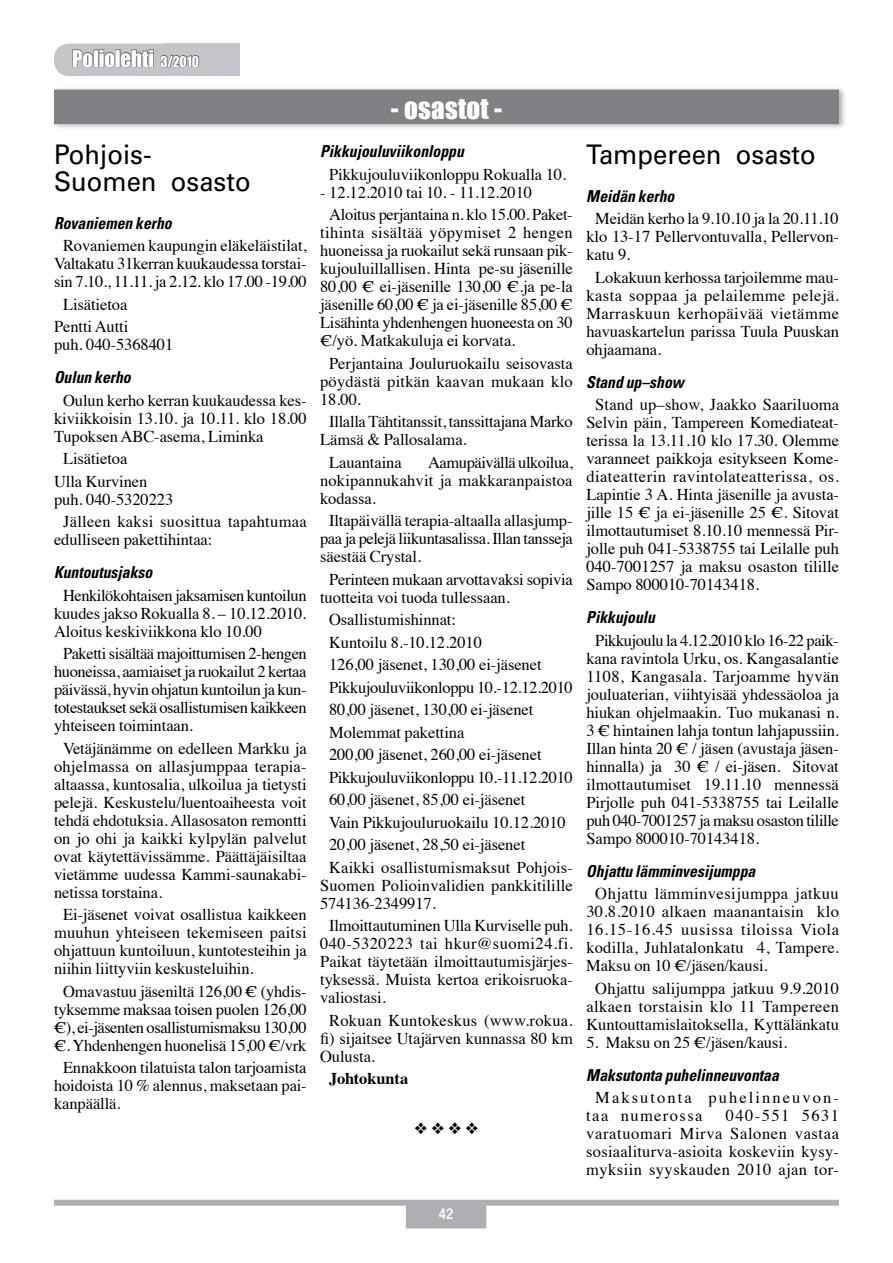
<style>
.page{position:relative;width:893px;height:1263px;background:#fff}
.page>*{position:absolute;margin:0;border:0;box-sizing:border-box;transform-origin:0 0}
.t1{font:27px/27px "Univers";color:#000;scale:.95 1}
.t2{font:27px "Impact";letter-spacing:.01em;color:#fff}
.t3{font:21px "Impact";letter-spacing:-.005em;color:#fff}
.t4{font:16.5px/18px "Times";letter-spacing:-.005em;color:#000;text-align:justify}
.t5{font:italic 700 condensed 16.5px "Univers";color:#000;scale:.95 1}
.t6{font:16.5px/22.5px "Times";letter-spacing:.02em;color:#000}
.t7{font:16.5px/18px "Times";letter-spacing:.125em;color:#000}
.t8{font:700 16.5px "Times";letter-spacing:-.01em;color:#000}
.t9{font:16.5px "Zapf Dingbats";color:#000}
.t10{font:500 condensed 15px "Helvetica Neue";color:#fff}
.s1{font-size:13.5px}
</style>
<div class="page">
<div style="left:164px;top:44px;width:76px;height:32px;background:#c3c5c8"></div>
<div style="left:54px;top:43px;width:155px;height:33px;background:#c3c5c8;border-radius:15px"></div>
<div style="left:54px;top:1200px;width:785px;height:6px;background:#aeafb2"></div>
<div style="left:406px;top:1204px;width:80px;height:24px;background:#aeafb2"></div>
<svg style="left:72px;top:49px;width:21px;height:19px"></svg>
<div style="left:93px;top:50px;width:5px;height:17px;border:1px solid #504f53"></div>
<svg style="left:99px;top:49px;width:55px;height:19px"></svg>
<div style="left:149px;top:53px;width:5px;height:14px;border:1px solid #504f53"></div>
<svg style="left:160px;top:55px;width:39px;height:13px"></svg>
<div style="left:52px;top:86px;width:795px;height:45px;background:#000;opacity:.3"></div>
<div style="left:54px;top:90px;width:785px;height:34px;background:#818084"></div>
<p class="t3" style="left:72px;top:42px;width:129px">Poliolehti <span class="s1">3/2010</span></p>
<h1 class="t1" style="left:54px;top:141px;width:209px">Pohjois-<br>Suomen osasto</h1>
<p class="t5" style="left:54px;top:213px;width:125px">Rovaniemen kerho</p>
<p class="t4" style="left:54px;top:235px;width:254px;text-align:center">Rovaniemen kaupungin eläkeläistilat,<br>Valtakatu 31kerran kuukaudessa torstai&shy;sin 7.10., 11.11. ja 2.12. klo 17.00 -19.00</p>
<p class="t4" style="left:54px;top:292px;width:76px;line-height:22.5px;text-align:center">Lisätietoa<br>Pentti Autti</p>
<p class="t4" style="left:54px;top:334px;width:121px">puh. 040-5368401</p>
<p class="t5" style="left:54px;top:367px;width:82px">Oulun kerho</p>
<p class="t4" style="left:54px;top:390px;width:254px;text-indent:9px">Oulun kerho kerran kuukaudessa kes&shy;kiviikkoisin 13.10. ja 10.11. klo 18.00<br>Tupoksen ABC-asema, Liminka</p>
<p class="t4" style="left:54px;top:446px;width:95px;line-height:22.5px;text-indent:9px">Lisätietoa<br>Ulla Kurvinen</p>
<p class="t6" style="left:63px;top:487px;width:245px;text-indent:-9px">puh. 040-5320223<br>Jälleen kaksi suosittua tapahtumaa</p>
<p class="t4" style="left:54px;top:529px;width:160px">edulliseen pakettihintaa:</p>
<p class="t5" style="left:54px;top:562px;width:105px">Kuntoutusjakso</p>
<p class="t4" style="left:54px;top:585px;width:254px;text-indent:9px">Henkilökohtaisen jaksamisen kuntoilun kuudes jakso Rokualla 8. – 10.12.2010.<br>Aloitus keskiviikkona klo 10.00</p>
<p class="t4" style="left:54px;top:643px;width:254px;text-indent:9px">Paketti sisältää majoittumisen 2-hengen huoneissa, aamiaiset ja ruokailut 2 kertaa päivässä, hyvin ohjatun kuntoilun ja kun&shy;totestaukset sekä osallistumisen kaikkeen yhteiseen toimintaan.</p>
<p class="t4" style="left:54px;top:738px;width:254px;text-indent:9px">Vetäjänämme on edelleen Markku ja ohjelmassa on allasjumppaa terapia&shy;altaassa, kuntosalia, ulkoilua ja tietysti pelejä. Keskustelu/luentoaiheesta voit tehdä ehdotuksia. Allasosaton remontti on jo ohi ja kaikki kylpylän palvelut ovat käytettävissämme. Päättäjäisiltaa vietämme uudessa Kammi-saunakabi&shy;netissa torstaina.</p>
<p class="t4" style="left:54px;top:904px;width:254px;text-indent:9px">Ei-jäsenet voivat osallistua kaikkeen muuhun yhteiseen tekemiseen paitsi ohjattuun kuntoiluun, kuntotesteihin ja niihin liittyviin keskusteluihin.</p>
<p class="t4" style="left:54px;top:981px;width:254px;text-align:center">Omavastuu jäseniltä 126,00 € (yhdis&shy;tyksemme maksaa toisen puolen 126,00 €), ei-jäsenten osallistumismaksu 130,00 €. Yhdenhengen huonelisä 15,00 €/vrk</p>
<p class="t4" style="left:54px;top:1057px;width:254px;text-indent:9px">Ennakkoon tilatuista talon tarjoamista hoidoista 10 % alennus, maksetaan pai&shy;kanpäällä.</p>
<h1 class="t2" style="left:391px;top:87px;width:113px">- osastot -</h1>
<p class="t5" style="left:320px;top:141px;width:153px">Pikkujouluviikonloppu</p>
<p class="t4" style="left:329px;top:164px;width:239px">Pikkujouluviikonloppu Rokualla 10.</p>
<p class="t4" style="left:329px;top:179px;width:245px;line-height:22.5px;text-indent:-9px">- 12.12.2010 tai 10. - 11.12.2010<br>Aloitus perjantaina n. klo 15.00. Paket-</p>
<p class="t4" style="left:320px;top:222px;width:254px">tihinta sisältää yöpymiset 2 hengen huoneissa ja ruokailut sekä runsaan pik&shy;kujouluillallisen. Hinta pe-su jäsenille 80,00 € ei-jäsenille 130,00 €.ja pe-la jäsenille 60,00 € ja ei-jäsenille 85,00 € Lisähinta yhdenhengen huoneesta on 30 €/yö. Matkakuluja ei korvata.</p>
<p class="t4" style="left:320px;top:353px;width:254px;text-indent:9px">Perjantaina Jouluruokailu seisovasta pöydästä pitkän kaavan mukaan klo 18.00.</p>
<p class="t4" style="left:320px;top:411px;width:254px;text-indent:9px">Illalla Tähtitanssit, tanssittajana Marko<br>Lämsä &amp; Pallosalama.</p>
<p class="t4" style="left:329px;top:452px;width:74px">Lauantaina</p>
<p class="t4" style="left:320px;top:452px;width:254px;text-indent:108px">Aamupäivällä ulkoilua, nokipannukahvit ja makkaranpaistoa kodassa.</p>
<p class="t4" style="left:320px;top:510px;width:254px;text-indent:9px">Iltapäivällä terapia-altaalla allasjump&shy;paa ja pelejä liikuntasalissa. Illan tansseja säestää Crystal.</p>
<p class="t4" style="left:320px;top:569px;width:254px;text-indent:9px">Perinteen mukaan arvottavaksi sopivia tuotteita voi tuoda tullessaan.</p>
<p class="t4" style="left:329px;top:607px;width:245px;line-height:22.5px;text-align:left">Osallistumishinnat:<br>Kuntoilu 8.-10.12.2010<br>126,00 jäsenet, 130,00 ei-jäsenet Pikkujouluviikonloppu 10.-12.12.2010<br>80,00 jäsenet, 130,00 ei-jäsenet Molemmat pakettina<br>200,00 jäsenet, 260,00 ei-jäsenet Pikkujouluviikonloppu 10.-11.12.2010<br>60,00 jäsenet, 85,00 ei-jäsenet<br>Vain Pikkujouluruokailu 10.12.2010<br>20,00 jäsenet, 28,50 ei-jäsenet Kaikki osallistumismaksut Pohjois-</p>
<p class="t4" style="left:320px;top:875px;width:254px">Suomen Polioinvalidien pankkitilille<br>574136-2349917.</p>
<p class="t4" style="left:320px;top:915px;width:254px;text-indent:9px">Ilmoittautuminen Ulla Kurviselle puh.<br>040-5320223 tai hkur@suomi24.fi.<br>Paikat täytetään ilmoittautumisjärjes&shy;tyksessä. Muista kertoa erikoisruoka&shy;valiostasi.</p>
<p class="t4" style="left:320px;top:1010px;width:254px;text-indent:9px">Rokuan Kuntokeskus (www.rokua. fi) sijaitsee Utajärven kunnassa 80 km Oulusta.</p>
<p class="t8" style="left:329px;top:1063px;width:81px">Johtokunta</p>
<p class="t9" style="left:415px;top:1120px;width:65px">❖ ❖ ❖ ❖</p>
<p class="t10" style="left:439px;top:1205px;width:16px">42</p>
<h1 class="t1" style="left:586px;top:141px;width:243px">Tampereen osasto</h1>
<p class="t5" style="left:586px;top:186px;width:94px">Meidän kerho</p>
<p class="t4" style="left:586px;top:208px;width:254px;text-indent:9px">Meidän kerho la 9.10.10 ja la 20.11.10 klo 13-17 Pellervontuvalla, Pellervon&shy;katu 9.</p>
<p class="t4" style="left:586px;top:267px;width:254px;text-indent:9px">Lokakuun kerhossa tarjoilemme mau&shy;kasta soppaa ja pelailemme pelejä.<br>Marraskuun kerhopäivää vietämme havuaskartelun parissa Tuula Puuskan ohjaamana.</p>
<p class="t5" style="left:586px;top:372px;width:104px">Stand up–show</p>
<p class="t4" style="left:586px;top:394px;width:254px;text-indent:9px">Stand up–show, Jaakko Saariluoma Selvin päin, Tampereen Komediateat&shy;terissa la 13.11.10 klo 17.30. Olemme varanneet paikkoja esitykseen Kome&shy;diateatterin ravintolateatterissa, os.<br>Lapintie 3 A. Hinta jäsenille ja avusta&shy;jille 15 € ja ei-jäsenille 25 €. Sitovat ilmottautumiset 8.10.10 mennessä Pir&shy;jolle puh 041-5338755 tai Leilalle puh 040-7001257 ja maksu osaston tilille Sampo 800010-70143418.</p>
<p class="t5" style="left:586px;top:607px;width:74px">Pikkujoulu</p>
<p class="t4" style="left:586px;top:630px;width:254px;text-indent:9px">Pikkujoulu la 4.12.2010 klo 16-22 paik&shy;kana ravintola Urku, os. Kangasalantie 1108, Kangasala. Tarjoamme hyvän jouluaterian, viihtyisää yhdessäoloa ja hiukan ohjelmaakin. Tuo mukanasi n.<br>3 € hintainen lahja tontun lahjapussiin.<br>Illan hinta 20 € / jäsen (avustaja jäsen&shy;hinnalla) ja 30 € / ei-jäsen. Sitovat ilmottautumiset 19.11.10 mennessä Pirjolle puh 041-5338755 tai Leilalle puh 040-7001257 ja maksu osaston tilille Sampo 800010-70143418.</p>
<p class="t5" style="left:586px;top:861px;width:180px">Ohjattu lämminvesijumppa</p>
<p class="t4" style="left:586px;top:883px;width:254px;text-indent:9px">Ohjattu lämminvesijumppa jatkuu 30.8.2010 alkaen maanantaisin klo 16.15-16.45 uusissa tiloissa Viola kodilla, Juhlatalonkatu 4, Tampere.<br>Maksu on 10 €/jäsen/kausi.</p>
<p class="t4" style="left:586px;top:978px;width:254px;text-align:center">Ohjattu salijumppa jatkuu 9.9.2010 alkaen torstaisin klo 11 Tampereen<br>Kuntouttamislaitoksella, Kyttälänkatu</p>
<p class="t4" style="left:586px;top:1032px;width:202px">5. Maksu on 25 €/jäsen/kausi.</p>
<p class="t5" style="left:586px;top:1065px;width:204px">Maksutonta puhelinneuvontaa</p>
<p class="t7" style="left:586px;top:1087px;width:254px;text-indent:9px">Maksutonta puhelinneuvon&shy;taa numerossa</p>
<p class="t4" style="left:586px;top:1105px;width:254px;text-indent:140px">040-551 5631 varatuomari Mirva Salonen vastaa sosiaaliturva-asioita koskeviin kysy&shy;myksiin syyskauden 2010 ajan tor-</p>
</div>
